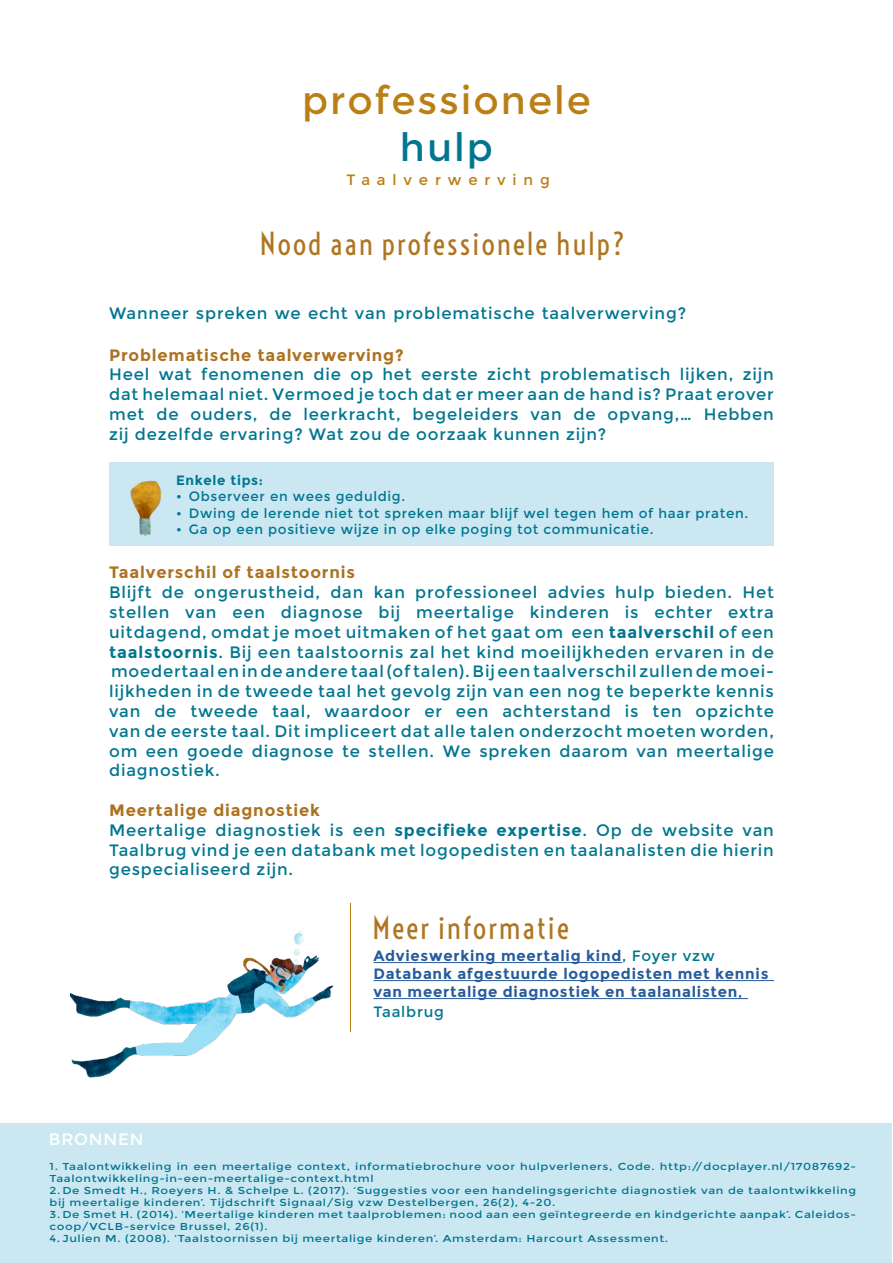
<style>
.page{position:relative;width:893px;height:1263px;background:#fff}
.page>*{position:absolute;margin:0;border:0;box-sizing:border-box;transform-origin:0 0}
.t1{font:39px "Montserrat";letter-spacing:.05em;color:#ba7f15}
.t2{font:39px "Montserrat";color:#007690}
.t3{font:30px "Voltaire";letter-spacing:.05em;color:#af7622}
.t4{font:16.5px/19.8px "Montserrat";letter-spacing:.05em;color:#007690;text-align:justify}
.t5{font:700 16.5px "Montserrat";letter-spacing:.05em;color:#ac7220}
.t6{font:16.5px "Montserrat";letter-spacing:.05em;color:#fff}
.t7{font:700 15px/18px "Montserrat";letter-spacing:.05em;color:#275b9b}
.t8{font:15px "Montserrat";letter-spacing:.455em;color:#bb7e12}
.t9{font:15px "Montserrat";letter-spacing:.05em;color:#007690}
.t10{font:13.5px "Montserrat";letter-spacing:.05em;color:#007690}
.t11{font:700 13.5px "Montserrat";letter-spacing:.05em;color:#007690}
.t12{font:10.05px/12.1px "Montserrat";letter-spacing:.05em;color:#007690;scale:1.17 1}
.s1{font-weight:700}
.s2{font-weight:700;color:#ac7220}
.s3{font-weight:400;color:#007690}
.s4{font-weight:400}
</style>
<div class="page">
<div style="left:109px;top:462px;width:665px;height:83px;background:#cbe8f2"></div>
<hr style="left:373px;top:962px;width:249px;height:1px;background:#275b9b">
<hr style="left:373px;top:980px;width:401px;height:1px;background:#275b9b">
<hr style="left:373px;top:998px;width:375px;height:1px;background:#275b9b">
<div style="left:1px;top:1123px;width:891px;height:140px;background:#cbe8f2"></div>
<img style="left:71px;top:931px;width:263px;height:147px">
<img style="left:109px;top:480px;width:56px;height:66px">
<h1 class="t1" style="left:302px;top:78px;width:290px">professionele</h1>
<h1 class="t2" style="left:400px;top:125px;width:95px">hulp</h1>
<p class="t8" style="left:347px;top:171px;width:205px">Taalverwerving</p>
<h2 class="t3" style="left:259px;top:226px;width:367px">Nood aan professionele hulp?</h2>
<p class="t4" style="left:109px;top:303px;width:578px">Wanneer spreken we echt van problematische taalverwerving?</p>
<p class="t5" style="left:109px;top:345px;width:296px">Problematische taalverwerving?</p>
<p class="t4" style="left:109px;top:365px;width:666px">Heel wat fenomenen die op het eerste zicht problematisch lijken, zijn dat helemaal niet. Vermoed je toch dat er meer aan de hand is? Praat erover met de ouders, de leerkracht, begeleiders van de opvang,… Hebben zij dezelfde ervaring? Wat zou de oorzaak kunnen zijn?</p>
<p class="t11" style="left:176px;top:472px;width:89px">Enkele tips:</p>
<p class="t10" style="left:176px;top:489px;width:231px">• Observeer en wees geduldig.</p>
<p class="t10" style="left:176px;top:505px;width:574px">• Dwing de lerende niet tot spreken maar blijf wel tegen hem of haar praten.</p>
<p class="t10" style="left:176px;top:521px;width:479px">• Ga op een positieve wijze in op elke poging tot communicatie.</p>
<p class="t5" style="left:109px;top:563px;width:248px">Taalverschil of taalstoornis</p>
<p class="t4" style="left:109px;top:583px;width:666px">Blijft de ongerustheid, dan kan professioneel advies hulp bieden. Het stellen van een diagnose bij meertalige kinderen is echter extra uitdagend, omdat je moet uitmaken of het gaat om een <span class="s1">taalverschil</span> of een <span class="s1">taalstoornis</span>. Bij een taalstoornis zal het kind moeilijkheden ervaren in de moedertaal en in de andere taal (of talen). Bij een taalverschil zullen de moei&shy;lijkheden in de tweede taal het gevolg zijn van een nog te beperkte kennis van de tweede taal, waardoor er een achterstand is ten opzichte van de eerste taal. Dit impliceert dat alle talen onderzocht moeten worden, om een goede diagnose te stellen. We spreken daarom van meertalige diagnostiek.</p>
<p class="t4" style="left:109px;top:800px;width:666px;text-align:left"><span class="s2">Meertalige diagnostiek<br></span>Meertalige diagnostiek is een <span class="s1">specifieke expertise</span>. Op de website van Taalbrug vind je een databank met logopedisten en taalanalisten die hierin gespecialiseerd zijn.</p>
<h2 class="t3" style="left:372px;top:910px;width:199px">Meer informatie</h2>
<p class="t7" style="left:373px;top:947px;width:397px">Advieswerking meertalig kind<span class="s3">, Foyer vzw<br></span>Databank afgestuurde logopedisten met kennis van meertalige diagnostiek en taalanalisten<span class="s4">,</span></p>
<p class="t9" style="left:373px;top:1003px;width:72px">Taalbrug</p>
<p class="t6" style="left:49px;top:1129px;width:96px">BRONNEN</p>
<p class="t12" style="left:50px;top:1160px;width:691px">1. Taalontwikkeling in een meertalige context, informatiebrochure voor hulpverleners, Code. http://docplayer.nl/17087692-<br>Taalontwikkeling-in-een-meertalige-context.html</p>
<p class="t12" style="left:50px;top:1184px;width:691px">2. De Smedt H., Roeyers H. &amp; Schelpe L. (2017). ‘Suggesties voor een handelingsgerichte diagnostiek van de taalontwikkeling bij meertalige kinderen’. Tijdschrift Signaal/Sig vzw Destelbergen, 26(2), 4-20.</p>
<p class="t12" style="left:50px;top:1208px;width:691px">3. De Smet H. (2014). ‘Meertalige kinderen met taalproblemen: nood aan een geïntegreerde en kindgerichte aanpak’. Caleidos&shy;coop/VCLB-service Brussel, 26(1).</p>
<p class="t12" style="left:50px;top:1232px;width:530px">4. Julien M. (2008). ‘Taalstoornissen bij meertalige kinderen’. Amsterdam: Harcourt Assessment.</p>
</div>
